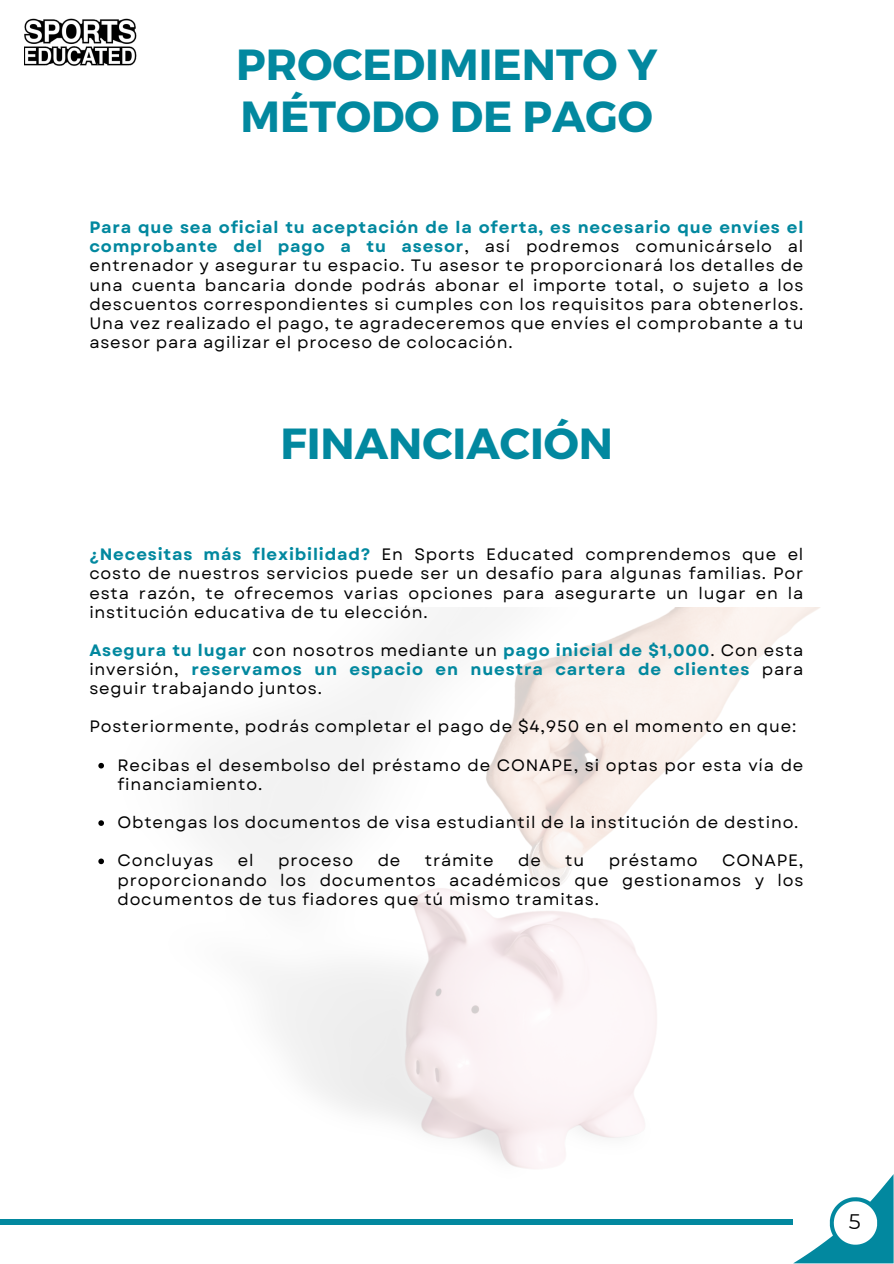
<style>
.page{position:relative;width:894px;height:1264px;background:#fff}
.page>*{position:absolute;margin:0;border:0;box-sizing:border-box;transform-origin:0 0}
.t1{font:700 43.5px/51.8px "Montserrat";color:#02889f}
.t2{font:21px "Montserrat";color:#000}
.t3{font:16.5px/19.2px "Garet";letter-spacing:.05em;color:#000;text-align:justify}
.t4{font:700 16.5px/19.2px "Garet";letter-spacing:.05em;color:#02889f;text-align:justify}
.s1{font-weight:700;color:#02889f}
.s2{font-weight:400;color:#000}
</style>
<div class="page">
<img style="left:24px;top:18px;width:113px;height:48px">
<img style="left:212px;top:607px;width:608px;height:562px">
<svg style="left:795px;top:1175px;width:98px;height:87px"></svg>
<div style="left:0;top:1218px;width:793px;height:6px;background:#02889f"></div>
<svg style="left:98px;top:763px;width:6px;height:5px"></svg>
<svg style="left:98px;top:820px;width:6px;height:6px"></svg>
<svg style="left:98px;top:858px;width:6px;height:6px"></svg>
<h1 class="t1" style="left:236px;top:37px;width:422px">PROCEDIMIENTO Y<br>MÉTODO DE PAGO</h1>
<p class="t3" style="left:89px;top:218px;width:715px"><span class="s1">Para que sea oficial tu aceptación de la oferta, es necesario que envíes el comprobante del pago a tu asesor</span>, así podremos comunicárselo al entrenador y asegurar tu espacio. Tu asesor te proporcionará los detalles de una cuenta bancaria donde podrás abonar el importe total, o sujeto a los descuentos correspondientes si cumples con los requisitos para obtenerlos.<br>Una vez realizado el pago, te agradeceremos que envíes el comprobante a tu asesor para agilizar el proceso de colocación.</p>
<h1 class="t1" style="left:280px;top:415px;width:334px">FINANCIACIÓN</h1>
<p class="t3" style="left:89px;top:545px;width:715px"><span class="s1">¿Necesitas más flexibilidad?</span> En Sports Educated comprendemos que el costo de nuestros servicios puede ser un desafío para algunas familias. Por esta razón, te ofrecemos varias opciones para asegurarte un lugar en la institución educativa de tu elección.</p>
<p class="t4" style="left:89px;top:640px;width:715px">Asegura tu lugar <span class="s2">con nosotros mediante un</span> pago inicial de $1,000<span class="s2">. Con esta inversión,</span> reservamos un espacio en nuestra cartera de clientes <span class="s2">para seguir trabajando juntos.</span></p>
<p class="t3" style="left:89px;top:717px;width:708px">Posteriormente, podrás completar el pago de $4,950 en el momento en que:</p>
<p class="t3" style="left:117px;top:755px;width:687px">Recibas el desembolso del préstamo de CONAPE, si optas por esta vía de financiamiento.</p>
<p class="t3" style="left:117px;top:812px;width:682px">Obtengas los documentos de visa estudiantil de la institución de destino.</p>
<p class="t3" style="left:117px;top:851px;width:97px">Concluyas</p>
<p class="t3" style="left:238px;top:851px;width:17px">el</p>
<p class="t3" style="left:278px;top:851px;width:77px">proceso</p>
<p class="t3" style="left:377px;top:851px;width:24px">de</p>
<p class="t3" style="left:425px;top:851px;width:70px">trámite</p>
<p class="t3" style="left:518px;top:851px;width:24px">de</p>
<p class="t3" style="left:565px;top:851px;width:20px">tu</p>
<p class="t3" style="left:608px;top:851px;width:90px">préstamo</p>
<p class="t3" style="left:117px;top:851px;width:687px;text-indent:604px">CONAPE, proporcionando los documentos académicos que gestionamos y los documentos de tus fiadores que tú mismo tramitas.</p>
<p class="t2" style="left:848px;top:1208px;width:13px">5</p>
</div>
